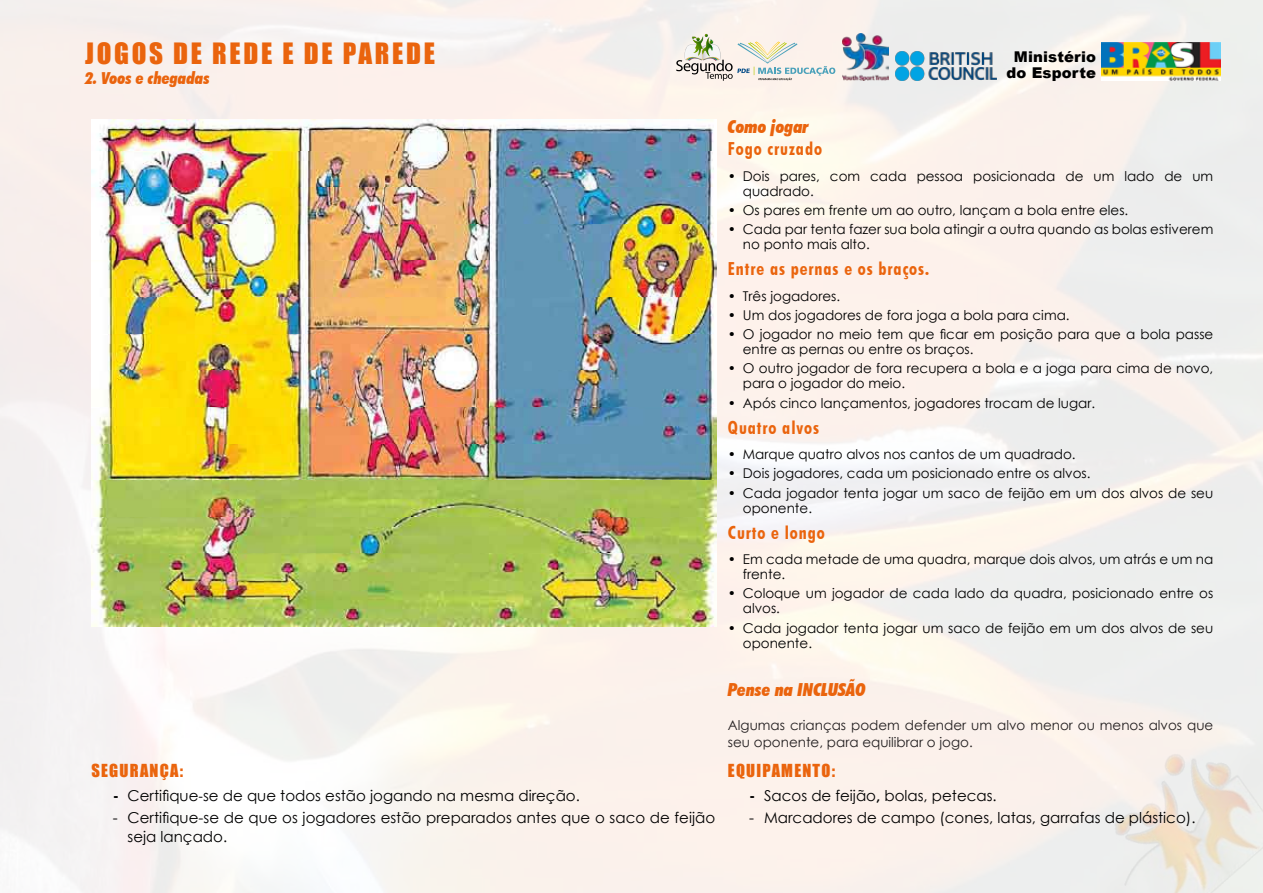
<style>
.page{position:relative;width:1263px;height:893px;background:#fff}
.page>*{position:absolute;margin:0;border:0;box-sizing:border-box;transform-origin:0 0}
.t1{font:27px "Impact";letter-spacing:.1em;color:#ea640d}
.t2{font:700 condensed 18px/21.6px "Futura BT";letter-spacing:.05em;color:#ea640d}
.t3{font:italic 900 condensed 18px "Futura BT";color:#ea640d}
.t4{font:16.5px "Impact";letter-spacing:.075em;color:#ea640d}
.t5{font:italic 900 condensed 16.5px "Futura BT";color:#ea640d}
.t6{font:15px/18px "Century Gothic";color:#000}
.t7{font:900 14.85px/15.1px "Arial";letter-spacing:.01em;color:#000;text-align:center}
.t8{font:13.5px/15px "Century Gothic";color:#000}
.t9{font:13.5px/16.5px "Century Gothic";color:#231f20}
.s1{font-weight:700}
.s2{font-family:"Calibri"}
.s3{font-weight:900;font-style:italic}
</style>
<div class="page">
<img style="left:0;top:0;width:1263px;height:893px">
<img style="left:1093px;top:733px;width:170px;height:160px">
<svg style="left:676px;top:34px;width:159px;height:47px;background:#e1dfd5"></svg>
<img style="left:1102px;top:42px;width:118px;height:39px">
<img style="left:895px;top:51px;width:102px;height:30px">
<img style="left:843px;top:33px;width:45px;height:48px">
<img style="left:91px;top:120px;width:625px;height:506px">
<p class="t1" style="left:85px;top:32px;width:351px">JOGOS DE REDE E DE PAREDE</p>
<p class="t5" style="left:85px;top:68px;width:126px">2. Voos e chegadas</p>
<p class="t4" style="left:91px;top:758px;width:60px">SEGURANÇA</p>
<p class="t4" style="left:180px;top:758px;width:5px">:</p>
<p class="t6" style="left:113px;top:787px;width:469px"><span class="s1">-</span> Certifique<span class="s2">-</span>se de que todos estão jogando na mesma direção.</p>
<p class="t6" style="left:128px;top:809px;width:589px;text-indent:-15px">- Certifique-se de que os jogadores estão preparados antes que o saco de feijão seja lançado.</p>
<p class="t7" style="left:1006px;top:49px;width:91px">Ministério do Esporte</p>
<p class="t2" style="left:728px;top:116px;width:96px"><span class="s3">Como jogar<br></span>Fogo cruzado</p>
<p class="t8" style="left:743px;top:168px;width:472px;text-indent:-15px">• Dois pares, com cada pessoa posicionada de um lado de um quadrado.</p>
<p class="t8" style="left:728px;top:202px;width:402px">• Os pares em frente um ao outro, lançam a bola entre eles.</p>
<p class="t8" style="left:743px;top:222px;width:472px;text-indent:-15px">• Cada par tenta fazer sua bola atingir a outra quando as bolas estiverem no ponto mais alto.</p>
<p class="t2" style="left:728px;top:258px;width:203px">Entre as pernas e os braços.</p>
<p class="t8" style="left:728px;top:288px;width:114px">• Três jogadores.</p>
<p class="t8" style="left:728px;top:307px;width:343px">• Um dos jogadores de fora joga a bola para cima.</p>
<p class="t8" style="left:743px;top:327px;width:472px;text-indent:-15px">• O jogador no meio tem que ficar em posição para que a bola passe entre as pernas ou entre os braços.</p>
<p class="t8" style="left:743px;top:361px;width:472px;text-indent:-15px">• O outro jogador de fora recupera a bola e a joga para cima de novo, para o jogador do meio.</p>
<p class="t8" style="left:728px;top:395px;width:369px">• Após cinco lançamentos, jogadores trocam de lugar.</p>
<p class="t2" style="left:728px;top:416px;width:93px">Quatro alvos</p>
<p class="t8" style="left:728px;top:447px;width:349px">• Marque quatro alvos nos cantos de um quadrado.</p>
<p class="t8" style="left:728px;top:466px;width:364px">• Dois jogadores, cada um posicionado entre os alvos.</p>
<p class="t8" style="left:743px;top:485px;width:472px;text-indent:-15px">• Cada jogador tenta jogar um saco de feijão em um dos alvos de seu oponente.</p>
<p class="t2" style="left:728px;top:521px;width:98px">Curto e longo</p>
<p class="t8" style="left:743px;top:552px;width:472px;text-indent:-15px">• Em cada metade de uma quadra, marque dois alvos, um atrás e um na frente.</p>
<p class="t8" style="left:743px;top:586px;width:472px;text-indent:-15px">• Coloque um jogador de cada lado da quadra, posicionado entre os alvos.</p>
<p class="t8" style="left:743px;top:620px;width:472px;text-indent:-15px">• Cada jogador tenta jogar um saco de feijão em um dos alvos de seu oponente.</p>
<p class="t3" style="left:728px;top:678px;width:139px">Pense na INCLUSÃO</p>
<p class="t9" style="left:728px;top:717px;width:487px">Algumas crianças podem defender um alvo menor ou menos alvos que seu oponente, para equilibrar o jogo.</p>
<p class="t4" style="left:728px;top:758px;width:55px">EQUIPAMENTO</p>
<p class="t4" style="left:832px;top:758px;width:5px">:</p>
<p class="t6" style="left:749px;top:787px;width:249px"><span class="s1">-</span> Sacos de feijão<span class="s1">,</span> bolas, petecas.</p>
<p class="t6" style="left:749px;top:809px;width:448px">- Marcadores de campo (cones, latas, garrafas de plástico).</p>
</div>
